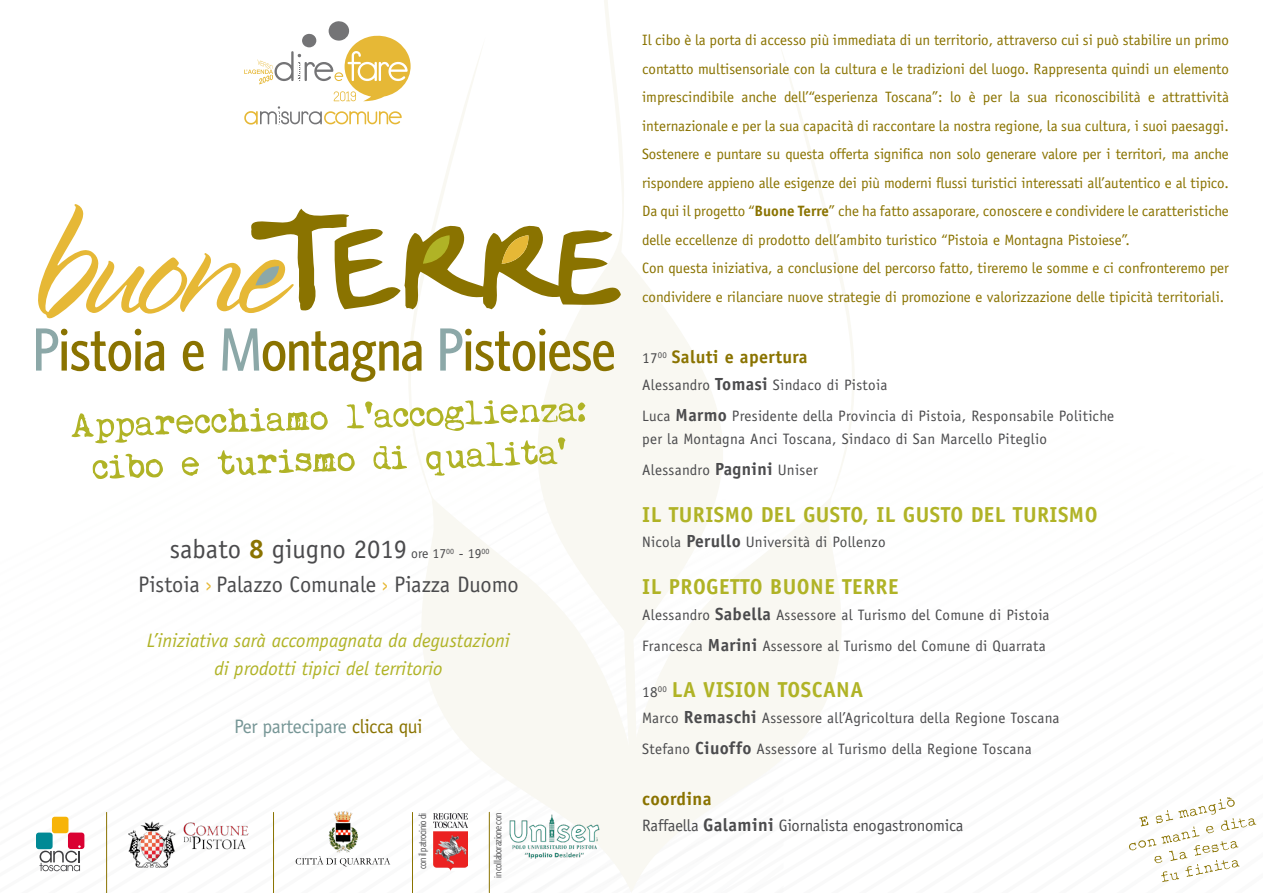
<style>
.page{position:relative;width:1263px;height:893px;background:#fff}
.page>*{position:absolute;margin:0;border:0;box-sizing:border-box;transform-origin:0 0}
.t1{font:26.7px "Officina Sans";color:#4b4b4d}
.t2{font:22.5px "Officina Sans";color:#4b4b4d}
.t3{font:700 21.75px "Officina Sans";letter-spacing:.02em;color:#b0b326}
.t4{font:italic 19.5px/28.5px "Officina Sans";color:#b0b326;text-align:center}
.t5{font:19.5px "Officina Sans";letter-spacing:-.02em;color:#769696}
.t6{font:700 18.3px "Officina Sans";color:#8a7300}
.t7{font:700 18.15px "Officina Sans";letter-spacing:.02em;color:#8a7300}
.t8{font:16.5px "Officina Sans";letter-spacing:-.01em;color:#4b4b4d}
.t9{font:15.15px/30.9px "Officina Sans";letter-spacing:.02em;color:#4b4b4d}
.t10{font:15px/28.5px "Officina Sans";color:#8a7300}
.t11{font:condensed 10.65px "Whitney HTF";letter-spacing:-.03em;color:#4b4b4d}
.s1{font-weight:700;color:#8a7300}
.s2{font-size:13.65px}
.s3{color:#e6b836}
.s4{color:#8a7300}
.s5{font-weight:700}
.s6{font-weight:400;font-size:15.15px;color:#4b4b4d}
.s7{font-weight:700;font-size:17.55px}
.s8{font-weight:700;font-size:18px}
</style>
<div class="page">
<svg style="left:608px;top:36px;width:246px;height:761px"></svg>
<svg style="left:409px;top:37px;width:249px;height:760px"></svg>
<svg style="left:244px;top:21px;width:167px;height:104px"></svg>
<svg style="left:36px;top:328px;width:128px;height:43px"></svg>
<svg style="left:183px;top:341px;width:21px;height:30px"></svg>
<svg style="left:222px;top:328px;width:199px;height:54px"></svg>
<svg style="left:440px;top:328px;width:174px;height:43px"></svg>
<svg style="left:38px;top:204px;width:583px;height:114px"></svg>
<svg style="left:71px;top:400px;width:514px;height:79px"></svg>
<svg style="left:36px;top:797px;width:1221px;height:96px"></svg>
<hr style="left:412px;top:812px;width:1px;height:81px;background:#8a7300">
<img style="left:434px;top:814px;width:33px;height:56px">
<h1 class="t1" style="left:170px;top:533px;width:321px">sabato <span class="s1">8</span> giugno 2019 <span class="s2">ore 17</span><sup>00</sup> <span class="s2">- 19</span><sup>00</sup></h1>
<h2 class="t2" style="left:138px;top:572px;width:382px">Pistoia <span class="s3">&gt;</span> Palazzo Comunale <span class="s3">&gt;</span> Piazza Duomo</h2>
<h3 class="t4" style="left:147px;top:626px;width:365px">L’iniziativa sarà accompagnata da degustazioni di prodotti tipici del territorio</h3>
<h3 class="t5" style="left:234px;top:715px;width:190px">Per partecipare <span class="s4">clicca qui</span></h3>
<p class="t11" style="left:416px;top:869px;width:58px;rotate:-90deg">con il patrocinio di</p>
<p class="t11" style="left:492px;top:878px;width:66px;rotate:-90deg">in collaborazione con</p>
<p class="t10" style="left:642px;top:26px;width:588px">Il cibo è la porta di accesso più immediata di un territorio, attraverso cui si può stabilire un primo contatto multisensoriale con la cultura e le tradizioni del luogo. Rappresenta quindi un elemento imprescindibile anche dell’“esperienza Toscana”: lo è per la sua riconoscibilità e attrattività internazionale e per la sua capacità di raccontare la nostra regione, la sua cultura, i suoi paesaggi.<br>Sostenere e puntare su questa offerta significa non solo generare valore per i territori, ma anche rispondere appieno alle esigenze dei più moderni flussi turistici interessati all’autentico e al tipico.<br>Da qui il progetto “<span class="s5">Buone Terre</span>” che ha fatto assaporare, conoscere e condividere le caratteristiche delle eccellenze di prodotto dell’ambito turistico “Pistoia e Montagna Pistoiese”.<br>Con questa iniziativa, a conclusione del percorso fatto, tireremo le somme e ci confronteremo per condividere e rilanciare nuove strategie di promozione e valorizzazione delle tipicità territoriali.</p>
<p class="t7" style="left:642px;top:346px;width:167px"><span class="s6">17</span><sup>00</sup> Saluti e apertura</p>
<p class="t9" style="left:642px;top:370px;width:474px">Alessandro <span class="s7">Tomasi</span> Sindaco di Pistoia<br>Luca <span class="s7">Marmo</span> Presidente della Provincia di Pistoia, Responsabile Politiche</p>
<p class="t9" style="left:642px;top:424px;width:406px">per la Montagna Anci Toscana, Sindaco di San Marcello Piteglio<br>Alessandro <span class="s7">Pagnini</span> Uniser</p>
<h3 class="t3" style="left:642px;top:501px;width:457px">Il turismo del gusto, il gusto del turismo</h3>
<p class="t9" style="left:642px;top:527px;width:245px">Nicola <span class="s7">Perullo</span> Università di Pollenzo</p>
<h3 class="t3" style="left:642px;top:573px;width:258px">Il progetto Buone Terre</h3>
<p class="t9" style="left:642px;top:599px;width:409px">Alessandro <span class="s7">Sabella</span> Assessore al Turismo del Comune di Pistoia<br>Francesca <span class="s7">Marini</span> Assessore al Turismo del Comune di Quarrata</p>
<p class="t9" style="left:642px;top:677px;width:26px">18<sup>00</sup></p>
<h3 class="t3" style="left:672px;top:676px;width:193px">La vision toscana</h3>
<p class="t9" style="left:642px;top:702px;width:419px">Marco <span class="s7">Remaschi</span> Assessore all’Agricoltura della Regione Toscana<br>Stefano <span class="s7">Ciuoffo</span> Assessore al Turismo della Regione Toscana</p>
<p class="t6" style="left:642px;top:788px;width:71px">coordina</p>
<p class="t8" style="left:642px;top:816px;width:323px">Raffaella <span class="s8">Galamini</span> Giornalista enogastronomica</p>
</div>
